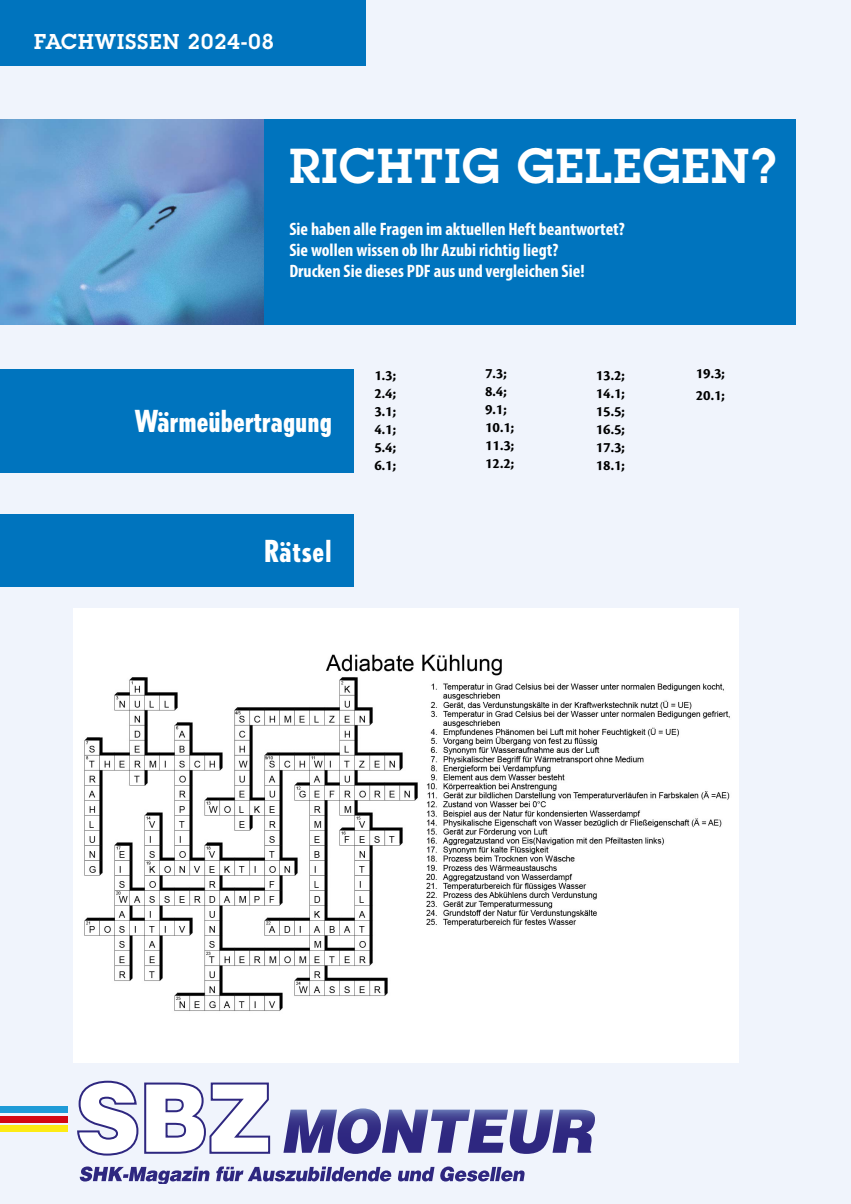
<style>
.page{position:relative;width:851px;height:1204px;background:#fff}
.page>*{position:absolute;margin:0;border:0;box-sizing:border-box;transform-origin:0 0}
.t1{font:600 48px "Lubalin Graph Std";letter-spacing:.03em;color:#fff}
.t2{font:800 condensed 30px "Tempo Std";color:#fff}
.t3{font:600 21px "Lubalin Graph Std";letter-spacing:.05em;color:#fff}
.t4{font:700 condensed 18px/21px "Myriad Pro";color:#fff}
.t5{font:700 15px/18px "Cronos Pro";color:#000;text-align:justify}
</style>
<div class="page">
<div style="left:0;top:0;width:850px;height:1203px;background:#f0f4fc"></div>
<div style="left:0;top:119px;width:795px;height:206px;background:#0074be"></div>
<img style="left:0;top:119px;width:264px;height:206px">
<div style="left:0;top:0;width:366px;height:66px;background:#0074be"></div>
<svg style="left:77px;top:1080px;width:194px;height:76px"></svg>
<svg style="left:79px;top:1166px;width:131px;height:17px"></svg>
<svg style="left:216px;top:1166px;width:309px;height:15px"></svg>
<div style="left:0;top:1116px;width:67px;height:6px;background:#d30914"></div>
<div style="left:0;top:1125px;width:67px;height:6px;background:#fdeb15"></div>
<div style="left:0;top:1106px;width:67px;height:6px;background:#1f9bd7"></div>
<svg style="left:283px;top:1108px;width:312px;height:45px"></svg>
<div style="left:0;top:369px;width:353px;height:103px;background:#0074be"></div>
<div style="left:0;top:514px;width:353px;height:73px;background:#0074be"></div>
<div style="left:73px;top:608px;width:665px;height:454px;background:#fff"></div>
<img style="left:84px;top:654px;width:646px;height:357px">
<p class="t3" style="left:34px;top:28px;width:241px">FACHWISSEN 2024-08</p>
<h1 class="t1" style="left:289px;top:135px;width:489px">RICHTIG GELEGEN?</h1>
<p class="t4" style="left:289px;top:218px;width:337px">Sie haben alle Fragen im aktuellen Heft beantwortet?<br>Sie wollen wissen ob Ihr Azubi richtig liegt?<br>Drucken Sie dieses PDF aus und vergleichen Sie!</p>
<h2 class="t2" style="left:136px;top:402px;width:198px">Wärmeübertragung</h2>
<h2 class="t2" style="left:264px;top:532px;width:69px">Rätsel</h2>
<p class="t5" style="left:374px;top:366px;width:23px">1.3; 2.4; 3.1; 4.1; 5.4; 6.1;</p>
<p class="t5" style="left:485px;top:364px;width:31px;text-align:left">7.3;<br>8.4;<br>9.1;<br>10.1;<br>11.3;<br>12.2;</p>
<p class="t5" style="left:595px;top:366px;width:31px">13.2; 14.1; 15.5; 16.5; 17.3; 18.1;</p>
<p class="t5" style="left:695px;top:362px;width:31px;line-height:22.2px">19.3;<br>20.1;</p>
</div>
